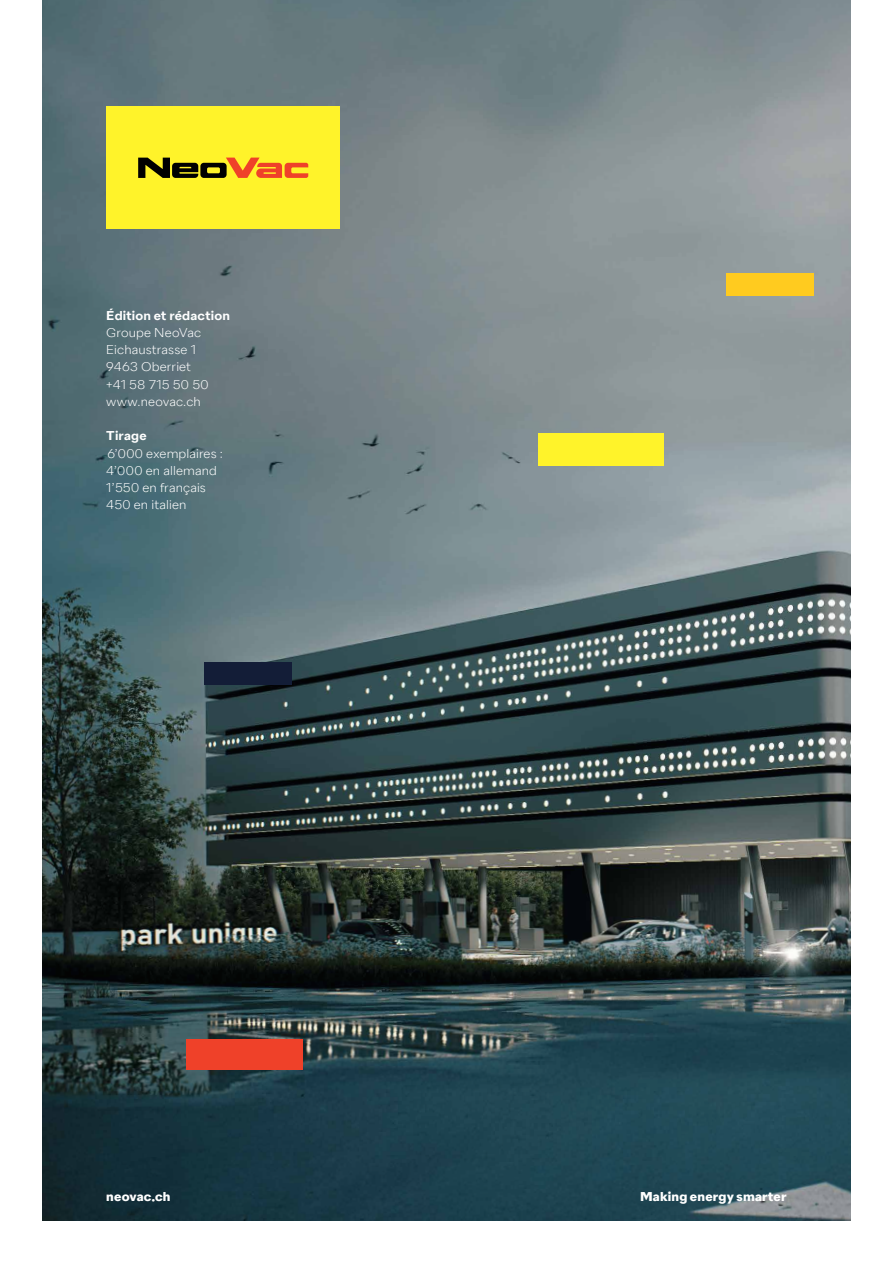
<style>
.page{position:relative;width:893px;height:1263px;background:#fff}
.page>*{position:absolute;margin:0;border:0;box-sizing:border-box;transform-origin:0 0}
.t1{font:300 12.75px/17.2px "Neo Vac Sans";letter-spacing:.01em;color:#fff}
.t2{font:700 12.75px "Neo Vac Sans";letter-spacing:.015em;color:#fff}
.t3{font:600 12.75px "Neo Vac Sans";letter-spacing:.01em;color:#fff}
</style>
<div class="page">
<img style="left:43px;top:0;width:807px;height:1220px">
<div style="left:106px;top:106px;width:234px;height:123px;background:#fff32a"></div>
<svg style="left:138px;top:158px;width:170px;height:20px"></svg>
<div style="left:186px;top:1039px;width:117px;height:31px;background:#ef4129"></div>
<div style="left:539px;top:433px;width:125px;height:33px;background:#fff32a"></div>
<div style="left:726px;top:273px;width:88px;height:23px;background:#ffcb1f"></div>
<div style="left:204px;top:662px;width:87px;height:23px;background:#131d37"></div>
<p class="t3" style="left:106px;top:307px;width:125px">Édition et rédaction</p>
<p class="t1" style="left:106px;top:324px;width:104px">Groupe NeoVac<br>Eichaustrasse 1<br>9463 Oberriet +41 58 715 50 50 www.neovac.ch</p>
<p class="t3" style="left:106px;top:428px;width:42px">Tirage</p>
<p class="t1" style="left:106px;top:445px;width:118px">6’000 exemplaires :<br>4’000 en allemand<br>1’550 en français<br>450 en italien</p>
<p class="t2" style="left:106px;top:1188px;width:66px">neovac.ch</p>
<p class="t2" style="left:640px;top:1189px;width:148px">Making energy smarter</p>
</div>
